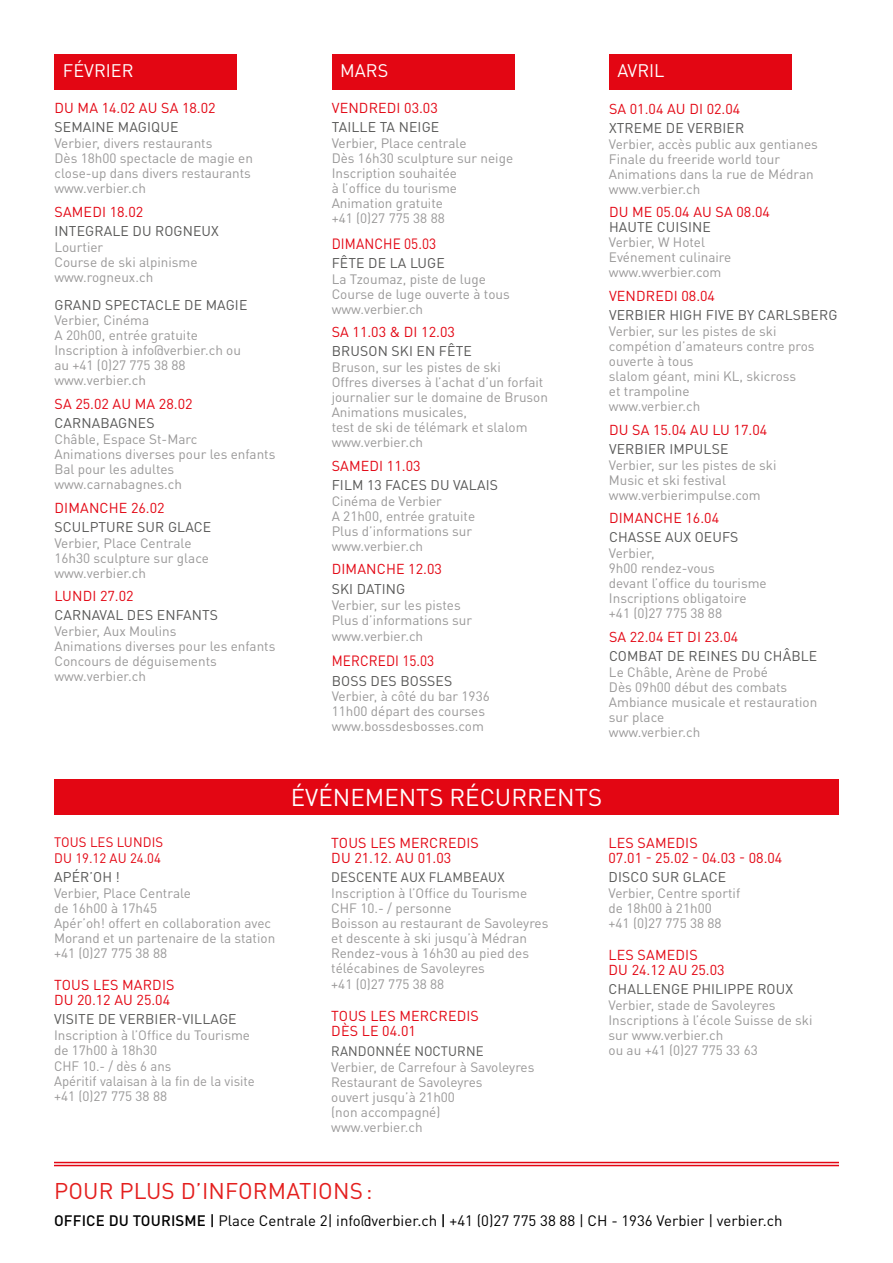
<style>
.page{position:relative;width:893px;height:1263px;background:#fff}
.page>*{position:absolute;margin:0;border:0;box-sizing:border-box;transform-origin:0 0}
.t1{font:24px "DINOT";color:#fff}
.t2{font:22.5px "DINOT";letter-spacing:.01em;color:#e41f1e}
.t3{font:18px "DINOT";color:#fff}
.t4{font:15px "DINOT";color:#000}
.t5{font:14.7px "DINOT";letter-spacing:.01em;color:#e30613;scale:.92 1}
.t6{font:14.25px/15px "DINOT";letter-spacing:.01em;color:#e30613}
.t7{font:13.95px "DINOT";letter-spacing:.01em;color:#575756}
.t8{font:13.65px/15.6px "DINOT";color:#999898}
.t9{font:13.65px "DINOT";letter-spacing:.01em;color:#575756}
.t10{font:13.65px/15.6px "DINOT";letter-spacing:.01em;color:#e30613}
.t11{font:13.5px/15px "DINOT";color:#999898}
.s1{font-weight:500}
</style>
<div class="page">
<div style="left:54px;top:54px;width:183px;height:36px;background:#e30613"></div>
<div style="left:332px;top:54px;width:182px;height:36px;background:#e30613"></div>
<div style="left:609px;top:54px;width:183px;height:36px;background:#e30613"></div>
<div style="left:54px;top:779px;width:785px;height:36px;background:#e30613"></div>
<hr style="left:54px;top:1162px;width:785px;height:1px;background:#e30613">
<hr style="left:54px;top:1165px;width:785px;height:1px;background:#e30613">
<h3 class="t3" style="left:63px;top:60px;width:72px">FÉVRIER</h3>
<p class="t6" style="left:54px;top:100px;width:163px">DU MA 14.02 AU SA 18.02</p>
<p class="t7" style="left:54px;top:119px;width:126px">SEMAINE MAGIQUE</p>
<p class="t11" style="left:54px;top:136px;width:200px">Verbier, divers restaurants<br>Dès 18h00 spectacle de magie en close-up dans divers restaurants www.verbier.ch</p>
<p class="t6" style="left:54px;top:204px;width:90px">SAMEDI 18.02</p>
<p class="t7" style="left:54px;top:222px;width:166px">INTEGRALE DU ROGNEUX</p>
<p class="t11" style="left:54px;top:239px;width:145px">Lourtier<br>Course de ski alpinisme www.rogneux.ch</p>
<p class="t7" style="left:54px;top:296px;width:194px">GRAND SPECTACLE DE MAGIE</p>
<p class="t11" style="left:54px;top:313px;width:188px">Verbier, Cinéma<br>A 20h00, entrée gratuite<br>Inscription à info@verbier.ch ou au +41 (0)27 775 38 88 www.verbier.ch</p>
<p class="t6" style="left:54px;top:396px;width:140px">SA 25.02 AU MA 28.02</p>
<p class="t7" style="left:54px;top:414px;width:102px">CARNABAGNES</p>
<p class="t11" style="left:54px;top:431px;width:222px">Châble, Espace St-Marc<br>Animations diverses pour les enfants<br>Bal pour les adultes www.carnabagnes.ch</p>
<p class="t6" style="left:54px;top:500px;width:112px">DIMANCHE 26.02</p>
<p class="t7" style="left:54px;top:518px;width:158px">SCULPTURE SUR GLACE</p>
<p class="t11" style="left:54px;top:535px;width:156px">Verbier, Place Centrale<br>16h30 sculpture sur glace www.verbier.ch</p>
<p class="t6" style="left:54px;top:588px;width:81px">LUNDI 27.02</p>
<p class="t7" style="left:54px;top:607px;width:165px">CARNAVAL DES ENFANTS</p>
<p class="t11" style="left:54px;top:624px;width:222px">Verbier, Aux Moulins<br>Animations diverses pour les enfants<br>Concours de déguisements www.verbier.ch</p>
<p class="t10" style="left:54px;top:834px;width:111px">TOUS LES LUNDIS<br>DU 19.12 AU 24.04</p>
<p class="t7" style="left:54px;top:868px;width:67px">APÉR’OH !</p>
<p class="t11" style="left:54px;top:885px;width:223px">Verbier, Place Centrale<br>de 16h00 à 17h45<br>Apér’oh! offert en collaboration avec<br>Morand et un partenaire de la station +41 (0)27 775 38 88</p>
<p class="t6" style="left:54px;top:977px;width:122px">TOUS LES MARDIS<br>DU 20.12 AU 25.04</p>
<p class="t7" style="left:54px;top:1011px;width:184px">VISITE DE VERBIER-VILLAGE</p>
<p class="t11" style="left:54px;top:1028px;width:198px">Inscription à l’Office du Tourisme de 17h00 à 18h30</p>
<p class="t8" style="left:54px;top:1058px;width:202px">CHF 10.- / dès 6 ans<br>Apéritif valaisan à la fin de la visite</p>
<p class="t11" style="left:54px;top:1089px;width:115px">+41 (0)27 775 38 88</p>
<h3 class="t3" style="left:340px;top:60px;width:50px">MARS</h3>
<p class="t6" style="left:332px;top:100px;width:108px">VENDREDI 03.03</p>
<p class="t7" style="left:332px;top:119px;width:109px">TAILLE TA NEIGE</p>
<p class="t11" style="left:332px;top:136px;width:183px">Verbier, Place centrale<br>Dès 16h30 sculpture sur neige<br>Inscription souhaitée<br>à l’office du tourisme<br>Animation gratuite<br>+41 (0)27 775 38 88</p>
<p class="t5" style="left:332px;top:234px;width:115px">DIMANCHE 05.03</p>
<p class="t7" style="left:332px;top:254px;width:115px">FÊTE DE LA LUGE</p>
<p class="t11" style="left:332px;top:271px;width:180px">La Tzoumaz, piste de luge<br>Course de luge ouverte à tous www.verbier.ch</p>
<p class="t6" style="left:332px;top:324px;width:125px">SA 11.03 &amp; DI 12.03</p>
<p class="t7" style="left:332px;top:343px;width:142px">BRUSON SKI EN FÊTE</p>
<p class="t11" style="left:332px;top:360px;width:218px">Bruson, sur les pistes de ski<br>Offres diverses à l’achat d’un forfait journalier sur le domaine de Bruson<br>Animations musicales,<br>test de ski de télémark et slalom www.verbier.ch</p>
<p class="t6" style="left:332px;top:458px;width:90px">SAMEDI 11.03</p>
<p class="t7" style="left:332px;top:476px;width:168px">FILM 13 FACES DU VALAIS</p>
<p class="t11" style="left:332px;top:493px;width:145px">Cinéma de Verbier<br>A 21h00, entrée gratuite<br>Plus d’informations sur www.verbier.ch</p>
<p class="t6" style="left:332px;top:561px;width:112px">DIMANCHE 12.03</p>
<p class="t7" style="left:332px;top:580px;width:75px">SKI DATING</p>
<p class="t11" style="left:332px;top:597px;width:142px">Verbier, sur les pistes<br>Plus d’informations sur</p>
<p class="t11" style="left:332px;top:628px;width:93px">www.verbier.ch</p>
<p class="t5" style="left:332px;top:652px;width:113px">MERCREDI 15.03</p>
<p class="t7" style="left:332px;top:672px;width:122px">BOSS DES BOSSES</p>
<p class="t11" style="left:332px;top:689px;width:160px">Verbier, à côté du bar 1936<br>11h00 départ des courses www.bossdesbosses.com</p>
<h3 class="t3" style="left:617px;top:60px;width:49px">AVRIL</h3>
<p class="t6" style="left:609px;top:101px;width:133px">SA 01.04 AU DI 02.04</p>
<p class="t7" style="left:609px;top:119px;width:137px">XTREME DE VERBIER</p>
<p class="t11" style="left:609px;top:136px;width:210px">Verbier, accès public aux gentianes<br>Finale du freeride world tour<br>Animations dans la rue de Médran www.verbier.ch</p>
<p class="t6" style="left:609px;top:205px;width:163px">DU ME 05.04 AU SA 08.04</p>
<p class="t7" style="left:609px;top:219px;width:103px">HAUTE CUISINE</p>
<p class="t11" style="left:609px;top:235px;width:124px">Verbier, W Hotel<br>Evénement culinaire www.wverbier.com</p>
<p class="t6" style="left:609px;top:288px;width:108px">VENDREDI 08.04</p>
<p class="t7" style="left:609px;top:306px;width:230px">VERBIER HIGH FIVE BY CARLSBERG</p>
<p class="t11" style="left:609px;top:323px;width:207px">Verbier, sur les pistes de ski compétion d’amateurs contre pros ouverte à tous<br>slalom géant, mini KL, skicross<br>et trampoline<br>www.verbier.ch</p>
<p class="t6" style="left:609px;top:422px;width:160px">DU SA 15.04 AU LU 17.04</p>
<p class="t7" style="left:609px;top:440px;width:121px">VERBIER IMPULSE</p>
<p class="t11" style="left:609px;top:457px;width:169px">Verbier, sur les pistes de ski<br>Music et ski festival www.verbierimpulse.com</p>
<p class="t6" style="left:609px;top:510px;width:112px">DIMANCHE 16.04</p>
<p class="t7" style="left:609px;top:529px;width:131px">CHASSE AUX OEUFS</p>
<p class="t11" style="left:609px;top:546px;width:159px">Verbier,<br>9h00 rendez-vous<br>devant l’office du tourisme<br>Inscriptions obligatoire +41 (0)27 775 38 88</p>
<p class="t6" style="left:609px;top:629px;width:131px">SA 22.04 ET DI 23.04</p>
<p class="t7" style="left:609px;top:647px;width:210px">COMBAT DE REINES DU CHÂBLE</p>
<p class="t11" style="left:609px;top:664px;width:210px">Le Châble, Arène de Probé<br>Dès 09h00 début des combats<br>Ambiance musicale et restauration sur place<br>www.verbier.ch</p>
<h1 class="t1" style="left:291px;top:782px;width:313px">ÉVÉNEMENTS RÉCURRENTS</h1>
<p class="t6" style="left:331px;top:835px;width:149px">TOUS LES MERCREDIS<br>DU 21.12. AU 01.03</p>
<p class="t9" style="left:331px;top:869px;width:175px">DESCENTE AUX FLAMBEAUX</p>
<p class="t11" style="left:331px;top:885px;width:219px">Inscription à l’Office du Tourisme<br>CHF 10.- / personne<br>Boisson au restaurant de Savoleyres et descente à ski jusqu’à Médran<br>Rendez-vous à 16h30 au pied des télécabines de Savoleyres<br>+41 (0)27 775 38 88</p>
<p class="t6" style="left:331px;top:1008px;width:149px">TOUS LES MERCREDIS<br>DÈS LE 04.01</p>
<p class="t9" style="left:331px;top:1042px;width:154px">RANDONNÉE NOCTURNE</p>
<p class="t11" style="left:331px;top:1059px;width:205px">Verbier, de Carrefour à Savoleyres<br>Restaurant de Savoleyres<br>ouvert jusqu’à 21h00<br>(non accompagné) www.verbier.ch</p>
<p class="t6" style="left:608px;top:835px;width:175px">LES SAMEDIS<br>07.01 - 25.02 - 04.03 - 08.04</p>
<p class="t7" style="left:609px;top:868px;width:119px">DISCO SUR GLACE</p>
<p class="t11" style="left:608px;top:885px;width:133px">Verbier, Centre sportif de 18h00 à 21h00<br>+41 (0)27 775 38 88</p>
<p class="t6" style="left:609px;top:947px;width:118px">LES SAMEDIS<br>DU 24.12 AU 25.03</p>
<p class="t7" style="left:609px;top:980px;width:186px">CHALLENGE PHILIPPE ROUX</p>
<p class="t11" style="left:608px;top:997px;width:206px">Verbier, stade de Savoleyres<br>Inscriptions à l’école Suisse de ski sur www.verbier.ch<br>ou au +41 (0)27 775 33 63</p>
<h2 class="t2" style="left:54px;top:1177px;width:320px">POUR PLUS D’INFORMATIONS:</h2>
<p class="t4" style="left:54px;top:1211px;width:730px"><span class="s1">OFFICE DU TOURISME |</span> Place Centrale 2| info@verbier.ch <span class="s1">|</span> +41 (0)27 775 38 88 | CH - 1936 Verbier | verbier.ch</p>
</div>
